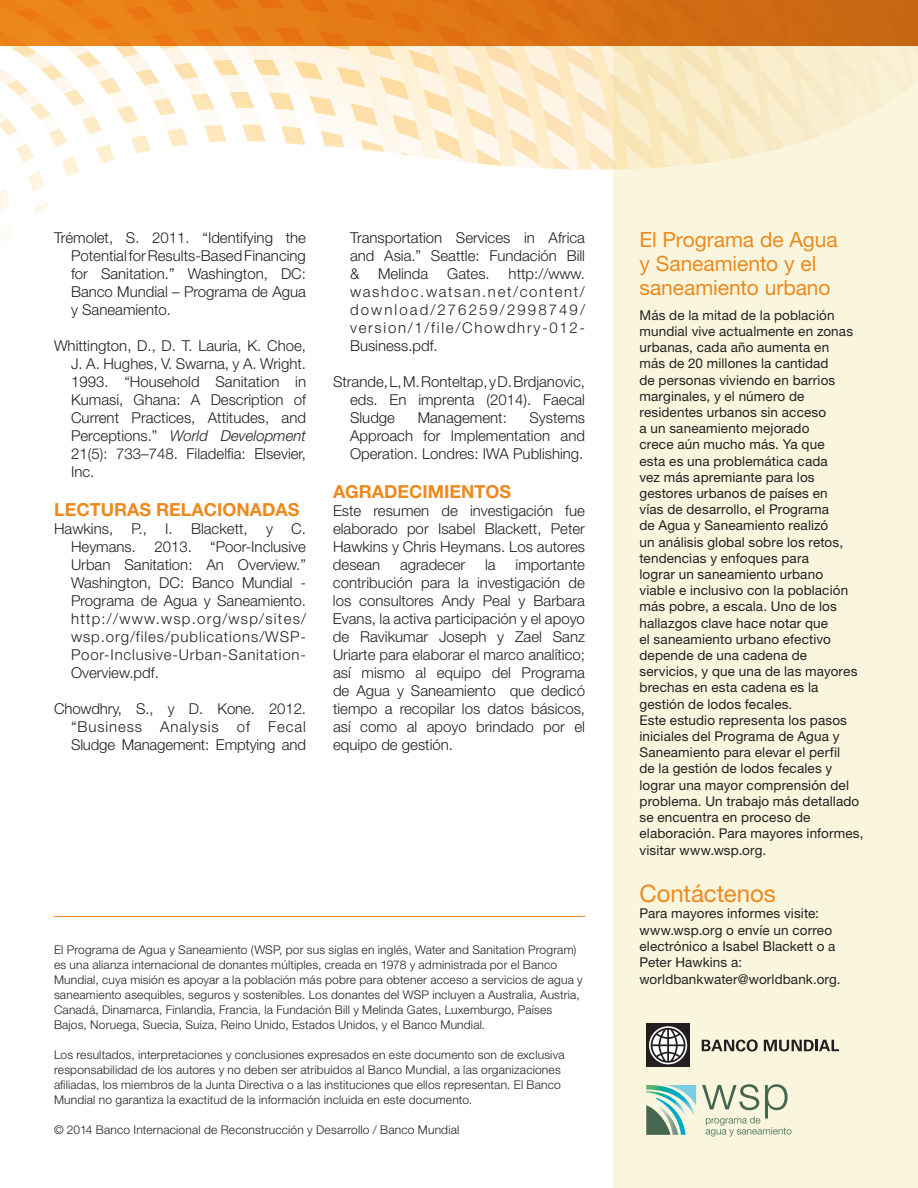
<style>
.page{position:relative;width:918px;height:1188px;background:#fff}
.page>*{position:absolute;margin:0;border:0;box-sizing:border-box;transform-origin:0 0}
.t1{font:24px "Helvetica Neue LT Std";letter-spacing:-.005em;color:#ed891d}
.t2{font:21px/24px "Helvetica Neue LT Std";letter-spacing:-.005em;color:#ed891d}
.t3{font:700 18px "Helvetica Neue LT Std";color:#ed891d}
.t4{font:300 15px/18px "Helvetica Neue LT Std";color:#231f20;text-align:justify}
.t5{font:13.5px/16.2px "Helvetica Neue LT Std";letter-spacing:.01em;color:#231f20}
.t6{font:300 12px/15px "Helvetica Neue LT Std";letter-spacing:.015em;color:#231f20}
.s1{font-style:italic}
</style>
<div class="page">
<img style="left:559px;top:46px;width:37px;height:18px">
<img style="left:507px;top:46px;width:52px;height:18px">
<img style="left:468px;top:46px;width:39px;height:18px">
<img style="left:431px;top:46px;width:37px;height:18px">
<img style="left:409px;top:46px;width:22px;height:18px">
<img style="left:342px;top:46px;width:67px;height:18px">
<img style="left:297px;top:46px;width:45px;height:18px">
<img style="left:114px;top:46px;width:108px;height:18px">
<img style="left:9px;top:46px;width:92px;height:18px">
<svg style="left:0;top:64px;width:613px;height:163px"></svg>
<svg style="left:613px;top:46px;width:305px;height:1142px;background:#f9f5db"></svg>
<div style="left:0;top:0;width:918px;height:46px;background:linear-gradient(to right,#f28519,#c96511)"></div>
<hr style="left:54px;top:916px;width:531px;height:1px;background:#ed891d">
<svg style="left:646px;top:1085px;width:50px;height:50px;background:#9bc5b9"></svg>
<svg style="left:702px;top:1084px;width:90px;height:53px;background:#d5d8c0"></svg>
<div style="left:646px;top:1023px;width:44px;height:44px;background:#231f20"></div>
<svg style="left:649px;top:1026px;width:38px;height:38px"></svg>
<svg style="left:651px;top:1028px;width:35px;height:35px"></svg>
<svg style="left:702px;top:1039px;width:56px;height:13px"></svg>
<svg style="left:764px;top:1040px;width:75px;height:11px"></svg>
<p class="t4" style="left:71px;top:228px;width:237px;text-indent:-17px">Trémolet, S. 2011. “Identifying the Potential for Results-Based Financing for Sanitation.” Washington, DC:<br>Banco Mundial – Programa de Agua y Saneamiento.</p>
<p class="t4" style="left:71px;top:336px;width:237px;text-indent:-17px">Whittington, D., D. T. Lauria, K. Choe, J. A. Hughes, V. Swarna, y A. Wright.<br>1993. “Household Sanitation in Kumasi, Ghana: A Description of Current Practices, Attitudes, and Perceptions.” <span class="s1">World Development </span>21(5): 733–748. Filadelfia: Elsevier, Inc.</p>
<p class="t3" style="left:54px;top:499px;width:247px">LECTURAS RELACIONADAS</p>
<p class="t4" style="left:71px;top:520px;width:237px;text-indent:-17px">Hawkins, P., I. Blackett, y C.<br>Heymans. 2013. “Poor-Inclusive Urban Sanitation: An Overview.” Washington, DC: Banco Mundial - Programa de Agua y Saneamiento. http://www.wsp.org/wsp/sites/ wsp.org/files/publications/WSP-Poor-Inclusive-Urban-Sanitation-Overview.pdf.</p>
<p class="t4" style="left:71px;top:700px;width:237px;text-indent:-17px">Chowdhry, S., y D. Kone. 2012. “Business Analysis of Fecal Sludge Management: Emptying and</p>
<p class="t4" style="left:350px;top:228px;width:236px">Transportation Services in Africa and Asia.” Seattle: Fundación Bill &amp;</p>
<p class="t4" style="left:350px;top:264px;width:237px;text-indent:159px">http://www. washdoc.watsan.net/content/ download/276259/2998749/ version/1/file/Chowdhry-012- Business.pdf.</p>
<p class="t4" style="left:350px;top:372px;width:237px;text-indent:-17px">Strande, L, M. Ronteltap, y D. Brdjanovic, eds. En imprenta (2014). Faecal Sludge</p>
<p class="t4" style="left:378px;top:264px;width:52px">Melinda</p>
<p class="t4" style="left:447px;top:264px;width:44px">Gates.</p>
<p class="t4" style="left:350px;top:408px;width:236px;text-indent:179px">Systems Approach for Implementation and Operation. Londres: IWA Publishing.</p>
<p class="t3" style="left:333px;top:481px;width:180px">AGRADECIMIENTOS</p>
<p class="t4" style="left:333px;top:502px;width:254px">Este resumen de investigación fue elaborado por Isabel Blackett, Peter Hawkins y Chris Heymans. Los autores desean</p>
<p class="t4" style="left:418px;top:408px;width:91px">Management:</p>
<p class="t4" style="left:333px;top:556px;width:254px;text-indent:183px">importante contribución para la investigación de los consultores Andy Peal y Barbara Evans, la activa participación y el apoyo de Ravikumar Joseph y Zael Sanz Uriarte para elaborar el marco analítico; así mismo al equipo del Programa de Agua y Saneamiento que dedicó tiempo a recopilar los datos básicos, así como al apoyo brindado por el equipo de gestión.</p>
<p class="t4" style="left:400px;top:556px;width:67px">agradecer</p>
<p class="t4" style="left:485px;top:556px;width:12px">la</p>
<p class="t6" style="left:54px;top:942px;width:530px">El Programa de Agua y Saneamiento (WSP, por sus siglas en inglés, Water and Sanitation Program) es una alianza internacional de donantes múltiples, creada en 1978 y administrada por el Banco Mundial, cuya misión es apoyar a la población más pobre para obtener acceso a servicios de agua y saneamiento asequibles, seguros y sostenibles. Los donantes del WSP incluyen a Australia, Austria, Canadá, Dinamarca, Finlandia, Francia, la Fundación Bill y Melinda Gates, Luxemburgo, Países Bajos, Noruega, Suecia, Suiza, Reino Unido, Estados Unidos, y el Banco Mundial.</p>
<p class="t6" style="left:54px;top:1047px;width:512px">Los resultados, interpretaciones y conclusiones expresados en este documento son de exclusiva responsabilidad de los autores y no deben ser atribuidos al Banco Mundial, a las organizaciones afiliadas, los miembros de la Junta Directiva o a las instituciones que ellos representan. El Banco Mundial no garantiza la exactitud de la información incluida en este documento.</p>
<p class="t6" style="left:54px;top:1122px;width:407px">© 2014 Banco Internacional de Reconstrucción y Desarrollo / Banco Mundial</p>
<h2 class="t2" style="left:639px;top:227px;width:200px">El Programa de Agua y Saneamiento y el saneamiento urbano</h2>
<p class="t5" style="left:639px;top:307px;width:226px">Más de la mitad de la población mundial vive actualmente en zonas urbanas, cada año aumenta en<br>más de 20 millones la cantidad<br>de personas viviendo en barrios marginales, y el número de residentes urbanos sin acceso<br>a un saneamiento mejorado<br>crece aún mucho más. Ya que<br>esta es una problemática cada<br>vez más apremiante para los gestores urbanos de países en<br>vías de desarrollo, el Programa<br>de Agua y Saneamiento realizó<br>un análisis global sobre los retos, tendencias y enfoques para<br>lograr un saneamiento urbano<br>viable e inclusivo con la población más pobre, a escala. Uno de los hallazgos clave hace notar que<br>el saneamiento urbano efectivo depende de una cadena de servicios, y que una de las mayores brechas en esta cadena es la gestión de lodos fecales.<br>Este estudio representa los pasos iniciales del Programa de Agua y<br>Saneamiento para elevar el perfil<br>de la gestión de lodos fecales y lograr una mayor comprensión del problema. Un trabajo más detallado se encuentra en proceso de elaboración. Para mayores informes, visitar www.wsp.org.</p>
<h1 class="t1" style="left:639px;top:879px;width:138px">Contáctenos</h1>
<p class="t5" style="left:639px;top:905px;width:203px">Para mayores informes visite: www.wsp.org o envíe un correo electrónico a Isabel Blackett o a<br>Peter Hawkins a: worldbankwater@worldbank.org.</p>
</div>
